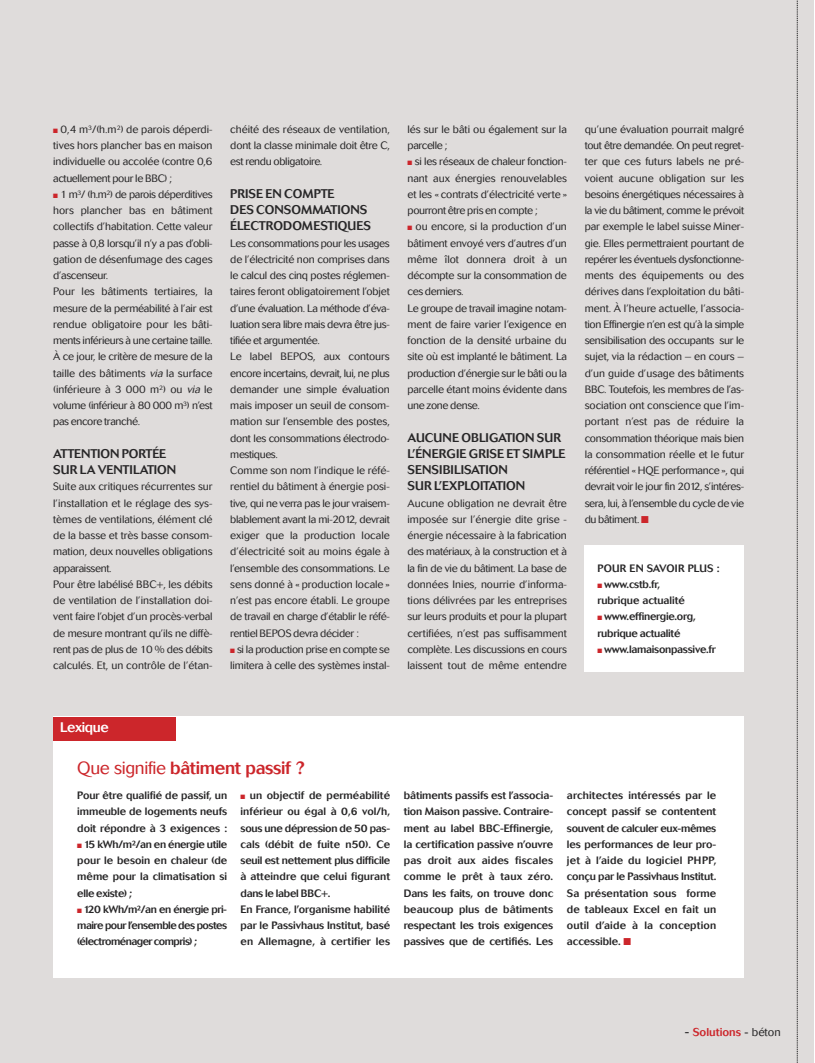
<style>
.page{position:relative;width:815px;height:1063px;background:#fff}
.page>*{position:absolute;margin:0;border:0;box-sizing:border-box;transform-origin:0 0}
.t1{font:500 17.5px "Cosmos";letter-spacing:-.02em;color:#cc262b}
.t2{font:500 13.75px "Cosmos";letter-spacing:-.03em;color:#fff}
.t3{font:500 12.5px/16.2px "Cosmos";color:#272627}
.t4{font:500 11.25px "Cosmos";color:#cc262b}
.t5{font:300 10.62px/16.2px "Cosmos";letter-spacing:-.015em;color:#272627}
.t6{font:500 10.62px/16.2px "Cosmos";letter-spacing:-.005em;color:#272627;text-align:justify}
.t7{font:500 10.62px/16.2px "Cosmos";letter-spacing:-.025em;color:#272627}
.t8{font:500 10.62px "Cosmos";letter-spacing:.015em;color:#272627}
.s1{color:#cc262b}
.s2{font-style:italic}
.s3{font-weight:300}
.s4{font-size:12.5px;color:#272627}
.s5{color:#272627}
.s6{font-weight:300;color:#272627}
</style>
<div class="page">
<div style="left:0;top:0;width:814px;height:1063px;background:#dfdcdb"></div>
<div style="left:53px;top:717px;width:691px;height:261px;background:#fff"></div>
<div style="left:53px;top:717px;width:123px;height:23px;background:#cc262b"></div>
<div style="left:585px;top:546px;width:159px;height:126px;background:#fff"></div>
<svg style="left:797px;top:0;width:1px;height:1063px"></svg>
<p class="t5" style="left:53px;top:122px;width:161px;text-align:justify"><span class="s1">■</span> 0,4 m<sup>3</sup>/(h.m<sup>2</sup>) de parois déperdi&shy;tives hors plancher bas en maison individuelle ou accolée (contre 0,6 actuellement pour le BBC) ;</p>
<p class="t5" style="left:53px;top:187px;width:161px"><span class="s1">■</span> 1 m<sup>3</sup>/ (h.m<sup>2</sup>) de parois déperditives hors plancher bas en bâtiment collectifs d’habitation. Cette valeur passe à 0,8 lorsqu’il n’y a pas d’obli&shy;gation de désenfumage des cages d’ascenseur.<br>Pour les bâtiments tertiaires, la mesure de la perméabilité à l’air est rendue obligatoire pour les bâti&shy;ments inférieurs à une certaine taille.<br>À ce jour, le critère de mesure de la taille des bâtiments <span class="s2">via</span> la surface (inférieure à 3 000 m<sup>2</sup>) ou <span class="s2">via</span> le volume (inférieur à 80 000 m<sup>3</sup>) n’est pas encore tranché.</p>
<p class="t3" style="left:53px;top:447px;width:125px">ATTENTION PORTÉE<br>SUR LA VENTILATION</p>
<p class="t5" style="left:53px;top:479px;width:161px">Suite aux critiques récurrentes sur l’installation et le réglage des sys&shy;tèmes de ventilations, élément clé de la basse et très basse consom&shy;mation, deux nouvelles obligations apparaissent.<br>Pour être labélisé BBC+, les débits de ventilation de l’installation doi&shy;vent faire l’objet d’un procès-verbal de mesure montrant qu’ils ne diffè&shy;rent pas de plus de 10 % des débits calculés. Et, un contrôle de l’étan-</p>
<p class="t5" style="left:230px;top:122px;width:161px;text-align:justify">chéité des réseaux de ventilation, dont la classe minimale doit être C, est rendu obligatoire.</p>
<p class="t3" style="left:230px;top:187px;width:142px">PRISE EN COMPTE<br>DES CONSOMMATIONS<br>ÉLECTRODOMESTIQUES</p>
<p class="t5" style="left:230px;top:236px;width:161px">Les consommations pour les usages de l’électricité non comprises dans le calcul des cinq postes réglemen&shy;taires feront obligatoirement l’objet d’une évaluation. La méthode d’éva&shy;luation sera libre mais devra être jus&shy;tifiée et argumentée.<br>Le label BEPOS, aux contours encore incertains, devrait, lui, ne plus demander une simple évaluation mais imposer un seuil de consom&shy;mation sur l’ensemble des postes, dont les consommations électrodo&shy;mestiques.<br>Comme son nom l’indique le réfé&shy;rentiel du bâtiment à énergie posi&shy;tive, qui ne verra pas le jour vraisem&shy;blablement avant la mi-2012, devrait exiger que la production locale d’électricité soit au moins égale à l’ensemble des consommations. Le sens donné à « production locale » n’est pas encore établi. Le groupe de travail en charge d’établir le réfé&shy;rentiel BEPOS devra décider :</p>
<p class="t5" style="left:230px;top:642px;width:161px"><span class="s1">■</span> si la production prise en compte se limitera à celle des systèmes instal-</p>
<p class="t5" style="left:407px;top:122px;width:161px">lés sur le bâti ou également sur la parcelle ;</p>
<p class="t5" style="left:407px;top:154px;width:161px;text-align:justify"><span class="s1">■</span> si les réseaux de chaleur fonction&shy;nant aux énergies renouvelables et les « contrats d’électricité verte » pourront être pris en compte ;</p>
<p class="t5" style="left:407px;top:219px;width:161px"><span class="s1">■</span> ou encore, si la production d’un bâtiment envoyé vers d’autres d’un même îlot donnera droit à un décompte sur la consommation de ces derniers.<br>Le groupe de travail imagine notam&shy;ment de faire varier l’exigence en fonction de la densité urbaine du site où est implanté le bâtiment. La production d’énergie sur le bâti ou la parcelle étant moins évidente dans une zone dense.</p>
<p class="t3" style="left:407px;top:430px;width:160px">AUCUNE OBLIGATION SUR<br>L’ÉNERGIE GRISE ET SIMPLE<br>SENSIBILISATION<br>SUR L’EXPLOITATION</p>
<p class="t5" style="left:407px;top:496px;width:161px;text-align:justify">Aucune obligation ne devrait être imposée sur l’énergie dite grise - énergie nécessaire à la fabrication des matériaux, à la construction et à la fin de vie du bâtiment. La base de données Inies, nourrie d’informa&shy;tions délivrées par les entreprises sur leurs produits et pour la plupart certifiées, n’est pas suffisamment complète. Les discussions en cours laissent tout de même entendre</p>
<p class="t5" style="left:585px;top:122px;width:161px;text-align:justify">qu’une évaluation pourrait malgré tout être demandée. On peut regret&shy;ter que ces futurs labels ne pré&shy;voient aucune obligation sur les besoins énergétiques nécessaires à la vie du bâtiment, comme le prévoit par exemple le label suisse Miner&shy;gie. Elles permettraient pourtant de repérer les éventuels dysfonctionne&shy;ments des équipements ou des dérives dans l’exploitation du bâti&shy;ment. À l’heure actuelle, l’associa&shy;tion Effinergie n’en est qu’à la simple sensibilisation des occupants sur le sujet, via la rédaction – en cours – d’un guide d’usage des bâtiments BBC. Toutefois, les membres de l’as&shy;sociation ont conscience que l’im&shy;portant n’est pas de réduire la consommation théorique mais bien la consommation réelle et le futur référentiel « HQE performance », qui devrait voir le jour fin 2012, s’intéres&shy;sera, lui, à l’ensemble du cycle de vie du bâtiment. <span class="s1">■</span></p>
<p class="t8" style="left:598px;top:564px;width:124px">POUR EN SAVOIR PLUS :</p>
<p class="t6" style="left:598px;top:577px;width:89px"><span class="s1">■</span> www.cstb.fr, rubrique actualité</p>
<p class="t7" style="left:598px;top:610px;width:100px"><span class="s1">■</span> www.effinergie.org, rubrique actualité</p>
<p class="t7" style="left:598px;top:642px;width:120px"><span class="s1">■</span> www.lamaisonpassive.fr</p>
<p class="t2" style="left:60px;top:723px;width:50px">Lexique</p>
<h1 class="t1" style="left:77px;top:762px;width:229px"><span class="s3">Que signifie</span> bâtiment passif ?</h1>
<p class="t6" style="left:77px;top:788px;width:151px">Pour être qualifié de passif, un immeuble de logements neufs doit répondre à 3 exigences :</p>
<p class="t6" style="left:77px;top:837px;width:151px"><span class="s1">■</span> 15 kWh/m²/an en énergie utile pour le besoin en chaleur (de même pour la climatisation si elle existe) ;</p>
<p class="t6" style="left:77px;top:902px;width:151px"><span class="s1">■</span> 120 kWh/m²/an en énergie pri&shy;maire pour l’ensemble des postes (électroménager compris) ;</p>
<p class="t6" style="left:241px;top:788px;width:151px;text-align:left"><span class="s1">■</span> un objectif de perméabilité inférieur ou égal à 0,6 vol/h, sous une dépression de 50 pas&shy;cals (débit de fuite n50). Ce seuil est nettement plus difficile à atteindre que celui figurant dans le label BBC+.<br>En France, l’organisme habilité par le Passivhaus Institut, basé en Allemagne, à certifier les</p>
<p class="t6" style="left:404px;top:788px;width:151px">bâtiments passifs est l’associa&shy;tion Maison passive. Contraire&shy;ment au label BBC-Effinergie, la certification passive n’ouvre pas droit aux aides fiscales comme le prêt à taux zéro.<br>Dans les faits, on trouve donc beaucoup plus de bâtiments respectant les trois exigences passives que de certifiés. Les</p>
<p class="t6" style="left:567px;top:788px;width:151px">architectes intéressés par le concept passif se contentent souvent de calculer eux-mêmes les performances de leur pro&shy;jet à l’aide du logiciel PHPP, conçu par le Passivhaus Institut.<br>Sa présentation sous forme de tableaux Excel en fait un outil d’aide à la conception accessible. <span class="s1">■</span></p>
<p class="t4" style="left:685px;top:1028px;width:98px"><span class="s4">-</span> Solutions <span class="s5">-</span> <span class="s6">béton</span></p>
</div>
